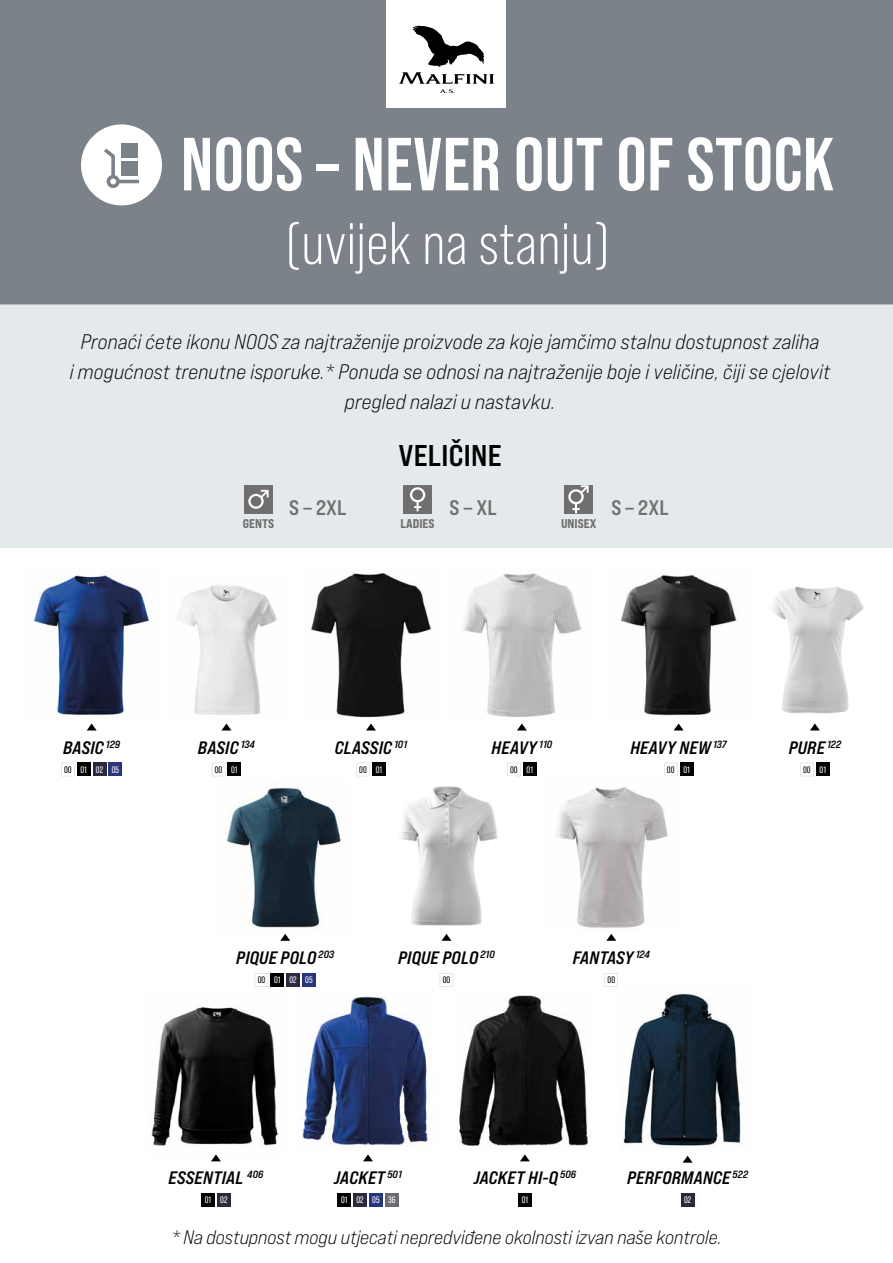
<style>
.page{position:relative;width:893px;height:1263px;background:#fff}
.page>*{position:absolute;margin:0;border:0;box-sizing:border-box;transform-origin:0 0}
.t1{font:700 75px "Bebas Neue Pro";letter-spacing:.01em;color:#fff}
.t2{font:60px "Bebas Neue Pro";letter-spacing:.01em;color:#fff}
.t3{font:30px "Bebas Neue Pro Exp Bd";letter-spacing:.01em;color:#000}
.t4{font:21px/30px "Bebas Neue Pro Exp Bk It";letter-spacing:.01em;color:#000;text-align:center}
.t5{font:21px "Bebas Neue Pro Exp Bd";letter-spacing:.01em;color:#71706f}
.t6{font:19.5px "Bebas Neue Pro Exp Bk It";color:#000}
.t7{font:18px "Bebas Neue Pro Exp Bd It";letter-spacing:.01em;color:#020203}
.t8{font:18px "Bebas Neue Pro Exp Bd It";letter-spacing:-.015em;color:#020203}
.t9{font:12.6px "Bebas Neue Pro Exp Eb";color:#706f6f}
.t10{font:9.45px "Bebas Neue Pro";color:#fff}
.t11{font:9.45px "Bebas Neue Pro";color:#000}
.s1{color:#000}
.s2{color:#fff}
</style>
<div class="page">
<div style="left:0;top:303px;width:893px;height:245px;background:#e4e9ec"></div>
<div style="left:0;top:0;width:893px;height:304px;background:#7b8289"></div>
<img style="left:226px;top:787px;width:115px;height:142px">
<img style="left:151px;top:1005px;width:128px;height:141px">
<div style="left:387px;top:0;width:119px;height:108px;background:#fff"></div>
<svg style="left:399px;top:26px;width:95px;height:67px"></svg>
<img style="left:32px;top:575px;width:121px;height:140px">
<img style="left:177px;top:585px;width:100px;height:130px">
<svg style="left:87px;top:723px;width:10px;height:7px"></svg>
<svg style="left:222px;top:723px;width:9px;height:7px"></svg>
<svg style="left:280px;top:934px;width:10px;height:7px"></svg>
<svg style="left:363px;top:1154px;width:10px;height:7px"></svg>
<svg style="left:606px;top:934px;width:10px;height:7px"></svg>
<img style="left:300px;top:993px;width:132px;height:155px">
<img style="left:619px;top:993px;width:122px;height:155px">
<div style="left:77px;top:763px;width:13px;height:13px;background:#000"></div>
<div style="left:93px;top:763px;width:13px;height:13px;background:#2b293e"></div>
<svg style="left:61px;top:763px;width:14px;height:13px"></svg>
<div style="left:109px;top:763px;width:13px;height:13px;background:#28347c"></div>
<div style="left:228px;top:763px;width:13px;height:13px;background:#000"></div>
<svg style="left:212px;top:763px;width:13px;height:13px"></svg>
<div style="left:271px;top:973px;width:13px;height:13px;background:#000"></div>
<div style="left:286px;top:973px;width:14px;height:13px;background:#2b293e"></div>
<svg style="left:255px;top:973px;width:13px;height:13px"></svg>
<div style="left:302px;top:973px;width:14px;height:13px;background:#28347c"></div>
<div style="left:338px;top:1194px;width:13px;height:13px;background:#000"></div>
<div style="left:353px;top:1194px;width:14px;height:13px;background:#2b293e"></div>
<div style="left:369px;top:1194px;width:14px;height:13px;background:#28347c"></div>
<div style="left:385px;top:1194px;width:13px;height:13px;background:#6b6c70"></div>
<svg style="left:683px;top:1156px;width:10px;height:7px"></svg>
<div style="left:244px;top:485px;width:29px;height:29px;background:#706f6f"></div>
<svg style="left:248px;top:490px;width:21px;height:19px"></svg>
<div style="left:403px;top:485px;width:29px;height:29px;background:#706f6f"></div>
<svg style="left:410px;top:487px;width:15px;height:24px"></svg>
<div style="left:564px;top:485px;width:29px;height:29px;background:#706f6f"></div>
<svg style="left:568px;top:485px;width:21px;height:28px"></svg>
<img style="left:311px;top:572px;width:121px;height:146px">
<svg style="left:366px;top:723px;width:10px;height:7px"></svg>
<img style="left:462px;top:573px;width:120px;height:144px">
<svg style="left:517px;top:723px;width:10px;height:7px"></svg>
<img style="left:620px;top:574px;width:117px;height:142px">
<svg style="left:674px;top:723px;width:9px;height:7px"></svg>
<img style="left:773px;top:586px;width:91px;height:128px">
<svg style="left:810px;top:723px;width:10px;height:7px"></svg>
<div style="left:816px;top:763px;width:13px;height:13px;background:#000"></div>
<svg style="left:800px;top:763px;width:14px;height:13px"></svg>
<div style="left:372px;top:763px;width:14px;height:13px;background:#000"></div>
<svg style="left:356px;top:763px;width:14px;height:13px"></svg>
<div style="left:523px;top:763px;width:13px;height:13px;background:#000"></div>
<svg style="left:507px;top:763px;width:14px;height:13px"></svg>
<div style="left:680px;top:763px;width:13px;height:13px;background:#000"></div>
<svg style="left:664px;top:763px;width:1px;height:13px"></svg>
<img style="left:401px;top:786px;width:97px;height:140px">
<svg style="left:441px;top:934px;width:10px;height:7px"></svg>
<img style="left:556px;top:787px;width:112px;height:141px">
<svg style="left:211px;top:1154px;width:10px;height:7px"></svg>
<svg style="left:520px;top:1154px;width:10px;height:7px"></svg>
<img style="left:459px;top:995px;width:132px;height:151px">
<svg style="left:605px;top:973px;width:13px;height:13px"></svg>
<svg style="left:440px;top:973px;width:13px;height:1px"></svg>
<div style="left:518px;top:1194px;width:14px;height:13px;background:#000"></div>
<div style="left:201px;top:1194px;width:14px;height:13px;background:#000"></div>
<div style="left:217px;top:1194px;width:14px;height:13px;background:#2b293e"></div>
<div style="left:681px;top:1194px;width:13px;height:13px;background:#2b293e"></div>
<div style="left:81px;top:124px;width:81px;height:81px;background:#fff;border-radius:50%"></div>
<div style="left:107px;top:175px;width:13px;height:13px;border:4px solid #7b8289;border-radius:50%"></div>
<svg style="left:104px;top:148px;width:35px;height:37px"></svg>
<div style="left:121px;top:161px;width:17px;height:15px;background:#7b8289"></div>
<div style="left:121px;top:144px;width:17px;height:14px;background:#7b8289"></div>
<h1 class="t1" style="left:181px;top:121px;width:655px">NOOS – NEVER OUT OF STOCK</h1>
<h2 class="t2" style="left:286px;top:210px;width:325px">(uvijek na stanju)</h2>
<p class="t4" style="left:70px;top:327px;width:762px">Pronaći ćete ikonu NOOS za najtraženije proizvode za koje jamčimo stalnu dostupnost zaliha<br>i mogućnost trenutne isporuke.* Ponuda se odnosi na najtraženije boje i veličine, čiji se cjelovit pregled nalazi u nastavku.</p>
<h3 class="t3" style="left:398px;top:437px;width:105px">VELIČINE</h3>
<p class="t5" style="left:289px;top:494px;width:59px">S – 2XL</p>
<p class="t5" style="left:450px;top:494px;width:49px">S – XL</p>
<p class="t5" style="left:611px;top:494px;width:59px">S – 2XL</p>
<p class="t9" style="left:243px;top:516px;width:33px">GENTS</p>
<p class="t9" style="left:401px;top:516px;width:36px">LADIES</p>
<p class="t9" style="left:561px;top:516px;width:37px">UNISEX</p>
<p class="t7" style="left:63px;top:736px;width:58px">BASIC <sup>129</sup></p>
<p class="t7" style="left:198px;top:736px;width:59px">BASIC <sup>134</sup></p>
<p class="t10" style="left:64px;top:764px;width:56px"><span class="s1">00</span> 01 02 05</p>
<p class="t11" style="left:215px;top:764px;width:24px">00 <span class="s2">01</span></p>
<p class="t7" style="left:335px;top:736px;width:74px">CLASSIC <sup>101</sup></p>
<p class="t7" style="left:492px;top:736px;width:62px">HEAVY <sup>110</sup></p>
<p class="t7" style="left:630px;top:736px;width:98px">HEAVY NEW <sup>137</sup></p>
<p class="t7" style="left:789px;top:736px;width:54px">PURE <sup>122</sup></p>
<p class="t11" style="left:359px;top:764px;width:24px">00 <span class="s2">01</span></p>
<p class="t11" style="left:510px;top:764px;width:24px">00 <span class="s2">01</span></p>
<p class="t11" style="left:667px;top:764px;width:24px">00 <span class="s2">01</span></p>
<p class="t11" style="left:803px;top:764px;width:24px">00 <span class="s2">01</span></p>
<p class="t7" style="left:236px;top:946px;width:99px">PIQUE POLO <sup>203</sup></p>
<p class="t10" style="left:258px;top:974px;width:56px"><span class="s1">00</span> 01 02 05</p>
<p class="t7" style="left:398px;top:946px;width:98px">PIQUE POLO <sup>210</sup></p>
<p class="t8" style="left:573px;top:946px;width:79px">FANTASY <sup>124</sup></p>
<p class="t11" style="left:443px;top:974px;width:9px">00</p>
<p class="t11" style="left:608px;top:974px;width:9px">00</p>
<p class="t7" style="left:168px;top:1167px;width:97px">ESSENTIAL <sup>406</sup></p>
<p class="t7" style="left:474px;top:1167px;width:104px">JACKET HI-Q <sup>506</sup></p>
<p class="t7" style="left:334px;top:1167px;width:69px">JACKET <sup>501</sup></p>
<p class="t7" style="left:627px;top:1167px;width:122px">PERFORMANCE <sup>522</sup></p>
<p class="t10" style="left:205px;top:1195px;width:24px">01 02</p>
<p class="t10" style="left:522px;top:1195px;width:8px">01</p>
<p class="t10" style="left:684px;top:1195px;width:9px">02</p>
<p class="t10" style="left:341px;top:1195px;width:56px">01 02 05 36</p>
<p class="t6" style="left:171px;top:1225px;width:552px">* Na dostupnost mogu utjecati nepredviđene okolnosti izvan naše kontrole.</p>
</div>
